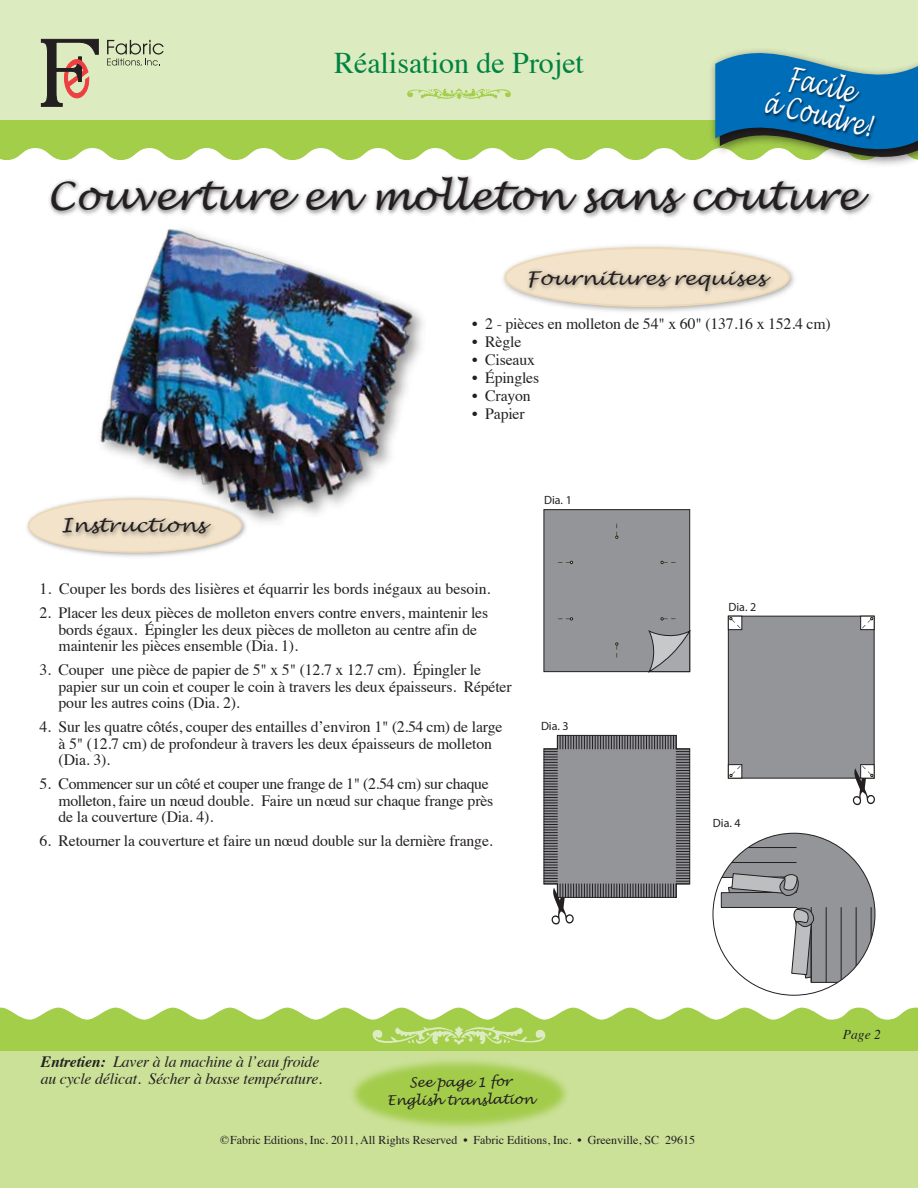
<style>
.page{position:relative;width:918px;height:1188px;background:#fff}
.page>*{position:absolute;margin:0;border:0;box-sizing:border-box;transform-origin:0 0}
.t1{font:italic 39px "Lucida Handwriting";color:#231f20}
.t2{font:30px "Times";color:#008342}
.t3{font:italic 30px/30px "Lucida Handwriting";color:#fff;text-align:center;scale:.66 1}
.t4{font:italic 18.9px "Lucida Handwriting";color:#231f20;scale:1.11 1}
.t5{font:15.75px/16.5px "Times";letter-spacing:-.01em;color:#231f20}
.t6{font:italic 15.75px/16.5px "Times";letter-spacing:-.01em;color:#231f20}
.t7{font:italic 13.5px/18px "Lucida Handwriting";letter-spacing:-.01em;color:#231f20;text-align:center}
.t8{font:italic 13.5px "Times";color:#231f20}
.t9{font:12px "Times";color:#231f20}
.t10{font:12px "Myriad Pro";color:#231f20}
.s1{font-weight:700}
</style>
<div class="page">
<div style="left:0;top:1051px;width:918px;height:137px;background:#cbe198"></div>
<div style="left:0;top:1020px;width:918px;height:31px;background:#a3ce4a"></div>
<svg style="left:0;top:1007px;width:918px;height:13px"></svg>
<img style="left:301px;top:1009px;width:316px;height:119px">
<div style="left:0;top:0;width:918px;height:119px;background:#ddebc0"></div>
<img style="left:471px;top:183px;width:401px;height:35px">
<img style="left:503px;top:245px;width:292px;height:67px">
<div style="left:505px;top:248px;width:284px;height:58px;background:#f2e3ca;border-radius:50%"></div>
<div style="left:504px;top:247px;width:286px;height:60px;border:2px solid #edd9b5;border-radius:50%"></div>
<img style="left:521px;top:263px;width:258px;height:35px">
<img style="left:27px;top:513px;width:10px;height:27px">
<div style="left:728px;top:616px;width:147px;height:163px;background:#939598;border:1px solid #231f20"></div>
<svg style="left:728px;top:616px;width:1px;height:14px"></svg>
<svg style="left:728px;top:764px;width:14px;height:15px"></svg>
<div style="left:860px;top:616px;width:15px;height:14px;background:#433f40"></div>
<svg style="left:729px;top:616px;width:13px;height:14px"></svg>
<svg style="left:860px;top:616px;width:14px;height:14px"></svg>
<svg style="left:853px;top:764px;width:22px;height:41px"></svg>
<svg style="left:729px;top:764px;width:13px;height:14px"></svg>
<div style="left:544px;top:509px;width:146px;height:163px;background:#939598;border:1px solid #231f20"></div>
<svg style="left:557px;top:561px;width:16px;height:3px"></svg>
<svg style="left:557px;top:617px;width:16px;height:3px"></svg>
<svg style="left:615px;top:523px;width:3px;height:16px"></svg>
<svg style="left:661px;top:617px;width:15px;height:3px"></svg>
<svg style="left:661px;top:561px;width:15px;height:3px"></svg>
<svg style="left:615px;top:643px;width:3px;height:15px"></svg>
<svg style="left:647px;top:629px;width:43px;height:44px"></svg>
<svg style="left:543px;top:735px;width:147px;height:190px"></svg>
<img style="left:37px;top:183px;width:434px;height:374px">
<svg style="left:721px;top:833px;width:154px;height:150px"></svg>
<svg style="left:0;top:38px;width:918px;height:145px"></svg>
<img style="left:758px;top:55px;width:129px;height:96px">
<h2 class="t2" style="left:334px;top:35px;width:251px">Réalisation de Projet</h2>
<h2 class="t3" style="left:774px;top:59px;width:168px;rotate:13deg">Facile<br>á Coudre!</h2>
<h1 class="t1" style="left:47px;top:172px;width:813px">Couverture en molleton sans couture</h1>
<p class="t4" style="left:526px;top:266px;width:217px">Fournitures requises</p>
<p class="t5" style="left:472px;top:315px;width:360px">• 2 - pièces en molleton de 54" x 60" (137.16 x 152.4 cm)</p>
<p class="t5" style="left:472px;top:333px;width:51px">• Règle</p>
<p class="t5" style="left:472px;top:351px;width:64px">• Ciseaux</p>
<p class="t5" style="left:472px;top:369px;width:68px">• Épingles</p>
<p class="t5" style="left:472px;top:387px;width:60px">• Crayon</p>
<p class="t5" style="left:472px;top:405px;width:54px">• Papier</p>
<p class="t4" style="left:61px;top:514px;width:132px">Instructions</p>
<p class="t5" style="left:40px;top:579px;width:452px">1. Couper les bords des lisières et équarrir les bords inégaux au besoin.</p>
<p class="t5" style="left:59px;top:603px;width:431px;text-indent:-19px">2. Placer les deux pièces de molleton envers contre envers, maintenir les bords égaux. Épingler les deux pièces de molleton au centre afin de maintenir les pièces ensemble (Dia. 1).</p>
<p class="t5" style="left:59px;top:660px;width:455px;text-indent:-19px">3. Couper une pièce de papier de 5" x 5" (12.7 x 12.7 cm). Épingler le papier sur un coin et couper le coin à travers les deux épaisseurs. Répéter pour les autres coins (Dia. 2).</p>
<p class="t5" style="left:59px;top:717px;width:445px;text-indent:-19px">4. Sur les quatre côtés, couper des entailles d’environ 1" (2.54 cm) de large à 5" (12.7 cm) de profondeur à travers les deux épaisseurs de molleton (Dia. 3).</p>
<p class="t5" style="left:59px;top:774px;width:436px;text-indent:-19px">5. Commencer sur un côté et couper une frange de 1" (2.54 cm) sur chaque molleton, faire un nœud double. Faire un nœud sur chaque frange près de la couverture (Dia. 4).</p>
<p class="t5" style="left:40px;top:831px;width:455px">6. Retourner la couverture et faire un nœud double sur la dernière frange.</p>
<p class="t10" style="left:544px;top:493px;width:29px">Dia. 1</p>
<p class="t10" style="left:541px;top:719px;width:29px">Dia. 3</p>
<p class="t10" style="left:728px;top:599px;width:29px">Dia. 2</p>
<p class="t10" style="left:713px;top:816px;width:29px">Dia. 4</p>
<p class="t6" style="left:41px;top:1053px;width:283px"><span class="s1">Entretien:</span> Laver à la machine à l’eau froide au cycle délicat. Sécher à basse température.</p>
<p class="t7" style="left:387px;top:1073px;width:149px">See page 1 for<br>English translation</p>
<p class="t9" style="left:220px;top:1129px;width:476px">©Fabric Editions, Inc. 2011, All Rights Reserved • Fabric Editions, Inc. • Greenville, SC 29615</p>
<p class="t8" style="left:843px;top:1023px;width:39px">Page 2</p>
</div>
